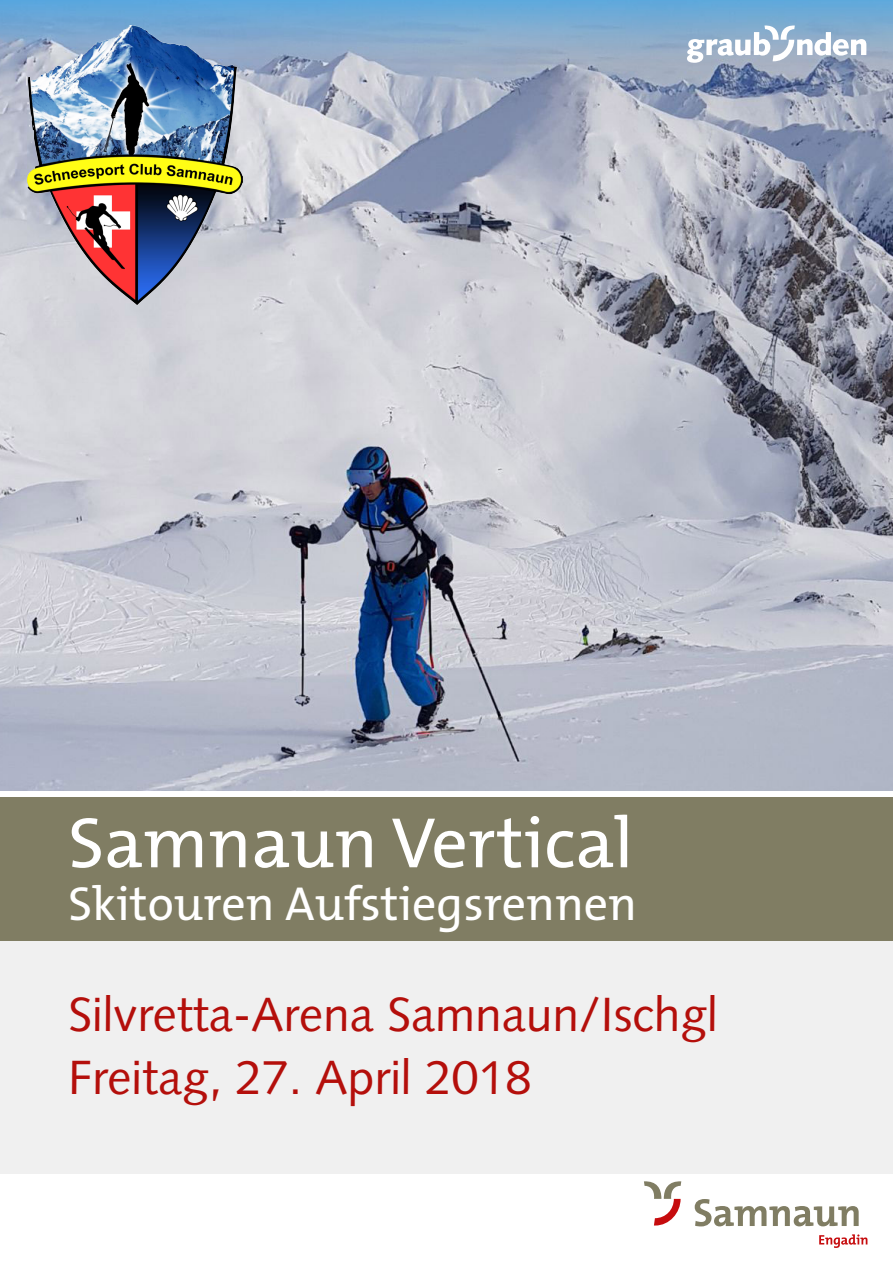
<style>
.page{position:relative;width:893px;height:1263px;background:#fff}
.page>*{position:absolute;margin:0;border:0;box-sizing:border-box;transform-origin:0 0}
.t1{font:72px "The Mix B W5 Plain";color:#fff}
.t2{font:48px/63px "Syntax LT Std";color:#b40f0b}
.t3{font:48px "The Mix B W5 Plain";color:#fff}
</style>
<div class="page">
<div style="left:0;top:941px;width:893px;height:233px;background:#f0f0f0"></div>
<img style="left:0;top:0;width:893px;height:791px">
<svg style="left:819px;top:1234px;width:48px;height:14px"></svg>
<svg style="left:695px;top:1199px;width:164px;height:27px"></svg>
<svg style="left:644px;top:1181px;width:37px;height:44px"></svg>
<svg style="left:687px;top:26px;width:179px;height:37px"></svg>
<div style="left:0;top:797px;width:893px;height:144px;background:#807d63"></div>
<img style="left:26px;top:26px;width:217px;height:280px">
<h1 class="t1" style="left:68px;top:797px;width:567px">Samnaun Vertical</h1>
<p class="t3" style="left:68px;top:873px;width:571px">Skitouren Aufstiegsrennen</p>
<p class="t2" style="left:68px;top:983px;width:651px">Silvretta-Arena Samnaun/Ischgl<br>Freitag, 27. April 2018</p>
</div>
